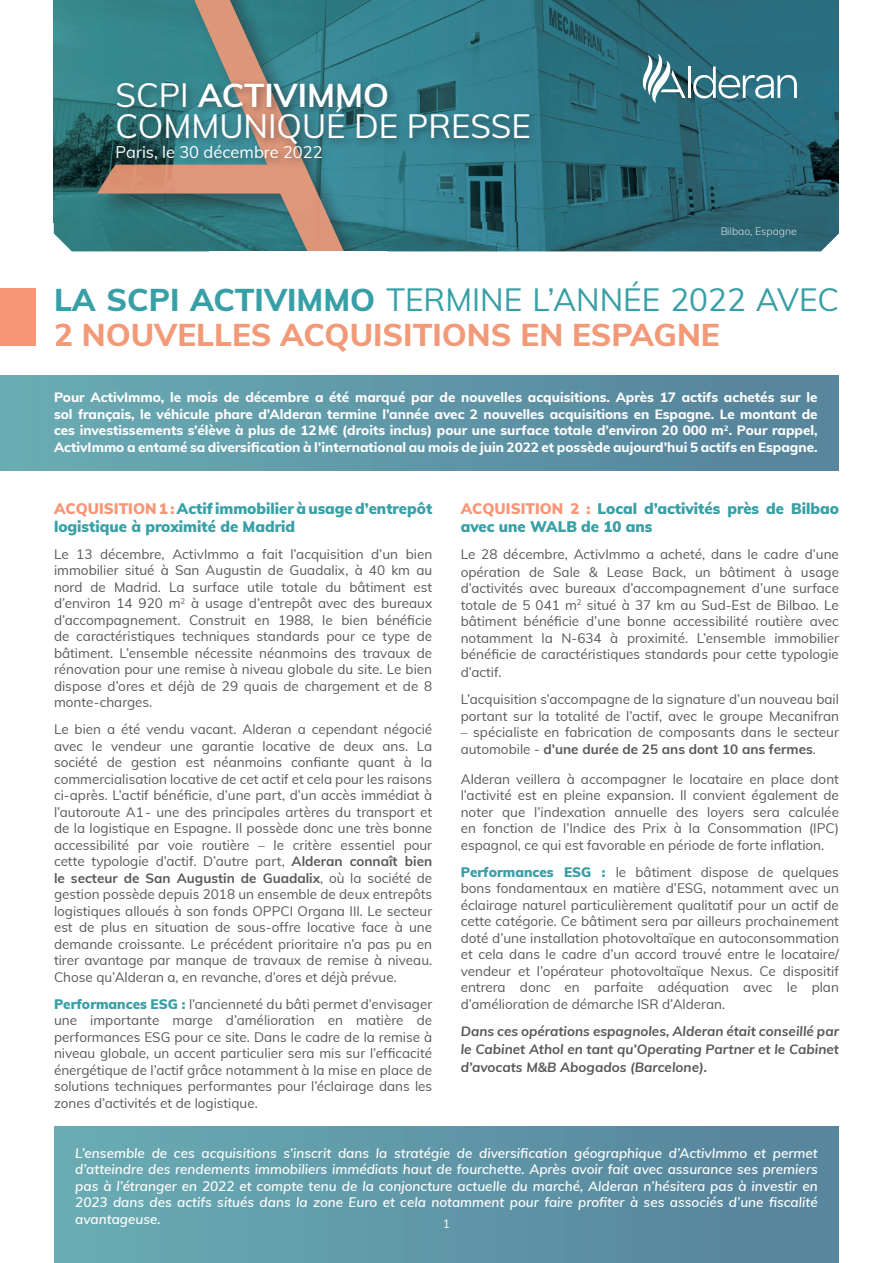
<style>
.page{position:relative;width:893px;height:1263px;background:#fff}
.page>*{position:absolute;margin:0;border:0;box-sizing:border-box;transform-origin:0 0}
.t1{font:33px "Muli";color:#fff}
.t2{font:700 33px "Muli";color:#fff}
.t3{font:800 31.5px/34.5px "Muli";color:#f29978}
.t4{font:16.5px "Muli";color:#fff}
.t5{font:900 15px/18px "Muli";color:#39a0a8}
.t6{font:900 15px/18px "Muli";color:#379fa5}
.t7{font:13.5px/16.5px "Muli";color:#57585a;text-align:justify}
.t8{font:italic 600 13.5px/16.5px "Muli";color:#fff;text-align:justify}
.t9{font:800 13.5px/16.5px "Muli";color:#fff;text-align:justify}
.t10{font:italic 700 13.5px/18px "Muli";color:#57585a;text-align:justify}
.t11{font:12px "Muli";color:#fff}
.t12{font:300 10.5px "Muli";color:#fff}
.s1{font-weight:400}
.s2{color:#379fa5}
.s3{font-weight:400;color:#379fa5}
.s4{color:#f69677}
.s5{font-weight:700}
.s6{font-weight:900;color:#39a0a8}
</style>
<div class="page">
<div style="left:54px;top:1127px;width:785px;height:136px;background:linear-gradient(to right,#6aacb3,#55839b)"></div>
<img style="left:54px;top:0;width:785px;height:251px">
<div style="left:0;top:376px;width:839px;height:95px;background:linear-gradient(to right,#6aacb3,#55839b)"></div>
<div style="left:96px;top:0;width:271px;height:276px;background:#231f20;opacity:.5"></div>
<svg style="left:97px;top:0;width:247px;height:251px;background:#59817e"></svg>
<hr style="left:688px;top:67px;width:2px;height:31px;background:#fff">
<svg style="left:693px;top:67px;width:104px;height:31px"></svg>
<svg style="left:643px;top:54px;width:42px;height:49px"></svg>
<div style="left:0;top:288px;width:36px;height:58px;background:#f69677"></div>
<div style="left:112px;top:78px;width:428px;height:92px;background:#231f20;opacity:.5"></div>
<svg style="left:209px;top:251px;width:158px;height:25px"></svg>
<p class="t2" style="left:116px;top:71px;width:275px"><span class="s1">SCPI</span> ACTIVIMMO</p>
<p class="t1" style="left:116px;top:103px;width:417px">COMMUNIQUÉ DE PRESSE</p>
<p class="t4" style="left:116px;top:140px;width:208px">Paris, le 30 décembre 2022</p>
<p class="t12" style="left:720px;top:224px;width:78px">Bilbao, Espagne</p>
<p class="t3" style="left:54px;top:281px;width:786px"><span class="s2">LA SCPI ACTIVIMMO</span> <span class="s3">TERMINE L’ANNÉE 2022 AVEC<br></span>2 NOUVELLES ACQUISITIONS EN ESPAGNE</p>
<p class="t9" style="left:54px;top:388px;width:765px">Pour ActivImmo, le mois de décembre a été marqué par de nouvelles acquisitions. Après 17 actifs achetés sur le sol français, le véhicule phare d’Alderan termine l’année avec 2 nouvelles acquisitions en Espagne. Le montant de ces investissements s’élève à plus de 12M€ (droits inclus) pour une surface totale d’environ 20 000 m<sup>2</sup>. Pour rappel, ActivImmo a entamé sa diversification à l’international au mois de juin 2022 et possède aujourd’hui 5 actifs en Espagne.</p>
<p class="t5" style="left:54px;top:498px;width:380px"><span class="s4">ACQUISITION 1 :</span> Actif immobilier à usage d’entrepôt logistique à proximité de Madrid</p>
<p class="t7" style="left:54px;top:545px;width:380px">Le 13 décembre, ActivImmo a fait l’acquisition d’un bien immobilier situé à San Augustin de Guadalix, à 40 km au nord de Madrid. La surface utile totale du bâtiment est d’environ 14 920 m<sup>2</sup> à usage d’entrepôt avec des bureaux d’accompagnement. Construit en 1988, le bien bénéficie de caractéristiques techniques standards pour ce type de bâtiment. L’ensemble nécessite néanmoins des travaux de rénovation pour une remise à niveau globale du site. Le bien dispose d’ores et déjà de 29 quais de chargement et de 8 monte-charges.</p>
<p class="t7" style="left:54px;top:720px;width:380px">Le bien a été vendu vacant. Alderan a cependant négocié avec le vendeur une garantie locative de deux ans. La société de gestion est néanmoins confiante quant à la commercialisation locative de cet actif et cela pour les raisons ci-après. L’actif bénéficie, d’une part, d’un accès immédiat à l’autoroute A1- une des principales artères du transport et de la logistique en Espagne. Il possède donc une très bonne accessibilité par voie routière – le critère essentiel pour cette typologie d’actif. D’autre part, <span class="s5">Alderan connaît bien le secteur de San Augustin de Guadalix</span>, où la société de gestion possède depuis 2018 un ensemble de deux entrepôts logistiques alloués à son fonds OPPCI Organa III. Le secteur est de plus en situation de sous-offre locative face à une demande croissante. Le précédent prioritaire n’a pas pu en tirer avantage par manque de travaux de remise à niveau.<br>Chose qu’Alderan a, en revanche, d’ores et déjà prévue.</p>
<p class="t7" style="left:54px;top:995px;width:380px"><span class="s6">Performances ESG :</span> l’ancienneté du bâti permet d’envisager une importante marge d’amélioration en matière de performances ESG pour ce site. Dans le cadre de la remise à niveau globale, un accent particulier sera mis sur l’efficacité énergétique de l’actif grâce notamment à la mise en place de solutions techniques performantes pour l’éclairage dans les zones d’activités et de logistique.</p>
<p class="t6" style="left:461px;top:498px;width:380px"><span class="s4">ACQUISITION 2 :</span> Local d’activités près de Bilbao avec une WALB de 10 ans</p>
<p class="t7" style="left:461px;top:544px;width:380px;line-height:18px">Le 28 décembre, ActivImmo a acheté, dans le cadre d’une opération de Sale &amp; Lease Back, un bâtiment à usage</p>
<p class="t7" style="left:461px;top:579px;width:380px">d’activités avec bureaux d’accompagnement d’une surface totale de 5 041 m<sup>2</sup> situé à 37 km au Sud-Est de Bilbao. Le bâtiment bénéficie d’une bonne accessibilité routière avec notamment la N-634 à proximité. L’ensemble immobilier bénéficie de caractéristiques standards pour cette typologie</p>
<p class="t7" style="left:461px;top:663px;width:42px">d’actif.</p>
<p class="t7" style="left:461px;top:690px;width:380px">L’acquisition s’accompagne de la signature d’un nouveau bail portant sur la totalité de l’actif, avec le groupe Mecanifran</p>
<p class="t7" style="left:461px;top:723px;width:380px">– spécialiste en fabrication de composants dans le secteur automobile - <span class="s5">d’une durée de 25 ans dont 10 ans fermes</span>.</p>
<p class="t7" style="left:461px;top:770px;width:380px">Alderan veillera à accompagner le locataire en place dont l’activité est en pleine expansion. Il convient également de noter que l’indexation annuelle des loyers sera calculée en fonction de l’Indice des Prix à la Consommation (IPC) espagnol, ce qui est favorable en période de forte inflation.</p>
<p class="t7" style="left:461px;top:863px;width:380px"><span class="s6">Performances ESG :</span> le bâtiment dispose de quelques bons fondamentaux en matière d’ESG, notamment avec un éclairage naturel particulièrement qualitatif pour un actif de cette catégorie. Ce bâtiment sera par ailleurs prochainement doté d’une installation photovoltaïque en autoconsommation et cela dans le cadre d’un accord trouvé entre le locataire/ vendeur et l’opérateur photovoltaïque Nexus. Ce dispositif entrera donc en parfaite adéquation avec le plan d’amélioration de démarche ISR d’Alderan.</p>
<p class="t10" style="left:461px;top:1021px;width:380px">Dans ces opérations espagnoles, Alderan était conseillé par le Cabinet Athol en tant qu’Operating Partner et le Cabinet d’avocats M&amp;B Abogados (Barcelone).</p>
<p class="t8" style="left:75px;top:1144px;width:744px">L’ensemble de ces acquisitions s’inscrit dans la stratégie de diversification géographique d’ActivImmo et permet d’atteindre des rendements immobiliers immédiats haut de fourchette. Après avoir fait avec assurance ses premiers pas à l’étranger en 2022 et compte tenu de la conjoncture actuelle du marché, Alderan n’hésitera pas à investir en 2023 dans des actifs situés dans la zone Euro et cela notamment pour faire profiter à ses associés d’une fiscalité avantageuse.</p>
<p class="t11" style="left:443px;top:1215px;width:9px">1</p>
</div>
